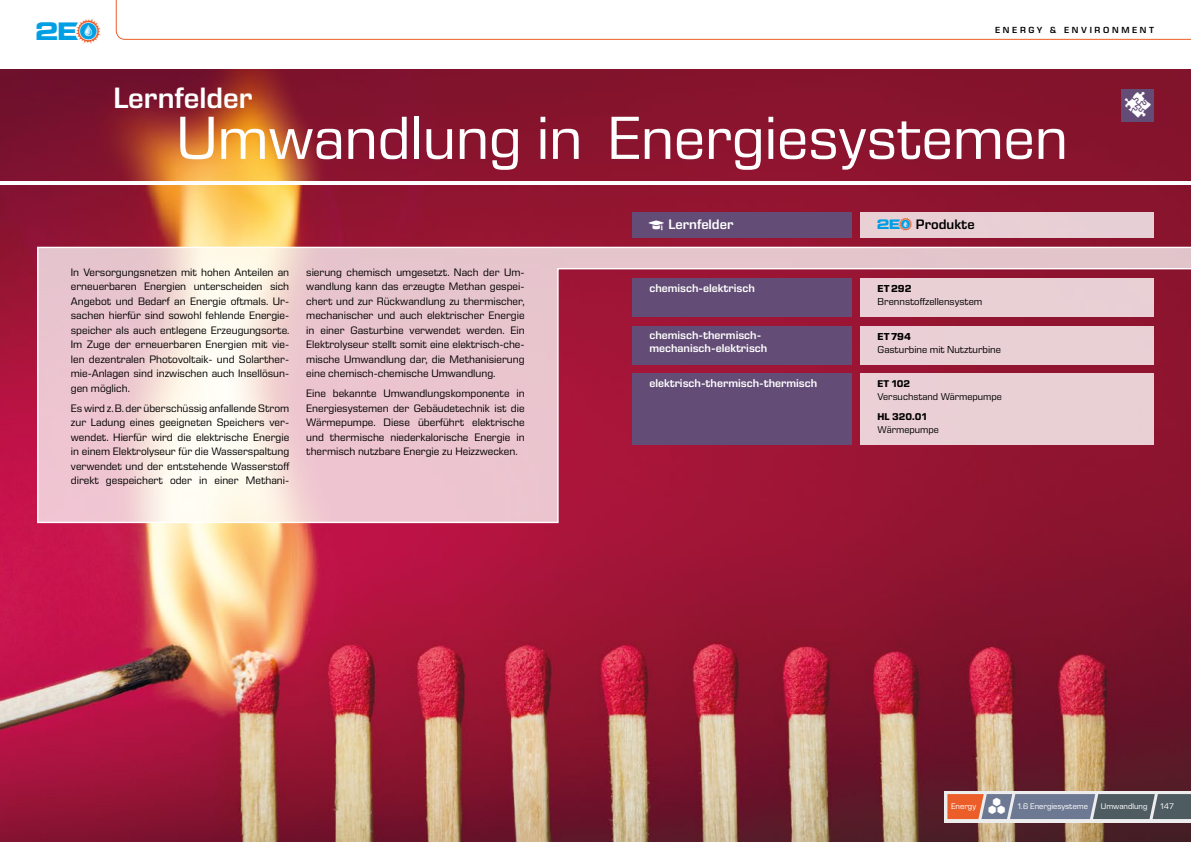
<style>
.page{position:relative;width:1191px;height:842px;background:#fff}
.page>*{position:absolute;margin:0;border:0;box-sizing:border-box;transform-origin:0 0}
.t1{font:62px "Eurostile Next LT Pro";letter-spacing:-.005em;color:#fff}
.t2{font:36.5px "gunt 2 E Symbol";color:#fff}
.t3{font:600 30px "Eurostile Next LT Pro";color:#fff}
.t4{font:600 14px "Eurostile Next LT Pro";color:#fff}
.t5{font:600 14px "Eurostile Next LT Pro";color:#000}
.t6{font:600 11.5px/13px "Eurostile Next LT Pro";color:#fff}
.t7{font:11px/14.5px "Eurostile Next LT Pro";color:#000;text-align:justify}
.t8{font:10.3px "Eurostile Next LT Pro";color:#000}
.t9{font:700 10.3px "Eurostile Next LT Pro";color:#000}
.t10{font:10px "Eurostile Next LT Pro";color:#000}
.t11{font:700 10px "Eurostile Next LT Pro";color:#000}
.t12{font:600 9px "Eurostile Next LT Pro";letter-spacing:.295em;color:#000}
.t13{font:8.3px "Eurostile Next LT Pro";color:#fff}
.s1{color:#bce4fa}
.s2{color:#009fe3}
</style>
<div class="page">
<img style="left:0;top:69px;width:1191px;height:111px">
<img style="left:0;top:186px;width:1191px;height:656px">
<div style="left:1121px;top:89px;width:33px;height:33px;background:#634d76"></div>
<div style="left:632px;top:213px;width:220px;height:25px;background:#634d76"></div>
<div style="left:860px;top:213px;width:294px;height:25px;background:#e8d0d5"></div>
<svg style="left:36px;top:246px;width:1155px;height:278px;background:#c990a0"></svg>
<div style="left:944px;top:791px;width:247px;height:31px;background:#ededed"></div>
<svg style="left:116px;top:0;width:1075px;height:40px"></svg>
<svg style="left:947px;top:794px;width:244px;height:25px;background:#797076"></svg>
<p class="t12" style="left:995px;top:25px;width:160px">ENERGY &amp; ENVIRONMENT</p>
<h3 class="t3" style="left:113px;top:81px;width:141px">Lernfelder</h3>
<h1 class="t1" style="left:176px;top:104px;width:893px">Umwandlung in Energiesystemen</h1>
<p class="t7" style="left:71px;top:265px;width:220px">In Versorgungsnetzen mit hohen Anteilen an erneuerbaren Energien unterscheiden sich Angebot und Bedarf an Energie oftmals. Ur&shy;sachen hierfür sind sowohl fehlende Energie&shy;speicher als auch entlegene Erzeugungsorte.<br>Im Zuge der erneuerbaren Energien mit vie&shy;len dezentralen Photovoltaik- und Solarther&shy;mie-Anlagen sind inzwischen auch Insellösun&shy;gen möglich.</p>
<p class="t7" style="left:71px;top:401px;width:220px">Es wird z.B. der überschüssig anfallende Strom zur Ladung eines geeigneten Speichers ver&shy;wendet. Hierfür wird die elektrische Energie in einem Elektrolyseur für die Wasserspaltung verwendet und der entstehende Wasserstoff direkt gespeichert oder in einer Methani-</p>
<p class="t7" style="left:306px;top:265px;width:220px">sierung chemisch umgesetzt. Nach der Um&shy;wandlung kann das erzeugte Methan gespei&shy;chert und zur Rückwandlung zu thermischer, mechanischer und auch elektrischer Energie in einer Gasturbine verwendet werden. Ein Elektrolyseur stellt somit eine elektrisch-che&shy;mische Umwandlung dar, die Methanisierung eine chemisch-chemische Umwandlung.</p>
<p class="t7" style="left:306px;top:386px;width:220px">Eine bekannte Umwandlungskomponente in Energiesystemen der Gebäudetechnik ist die Wärmepumpe. Diese überführt elektrische und thermische niederkalorische Energie in thermisch nutzbare Energie zu Heizzwecken.</p>
<p class="t4" style="left:668px;top:217px;width:66px">Lernfelder</p>
<p class="t6" style="left:649px;top:282px;width:107px">chemisch-elektrisch</p>
<p class="t6" style="left:649px;top:329px;width:119px">chemisch-thermisch&shy;mechanisch-elektrisch</p>
<p class="t6" style="left:649px;top:377px;width:169px">elektrisch-thermisch-thermisch</p>
<p class="t5" style="left:901px;top:217px;width:75px"><span class="s1">✓</span><span class="s2">✔</span> Produkte</p>
<p class="t9" style="left:877px;top:283px;width:35px">ET 292</p>
<p class="t8" style="left:877px;top:296px;width:106px">Brennstoffzellensystem</p>
<p class="t9" style="left:877px;top:331px;width:35px">ET 794</p>
<p class="t8" style="left:877px;top:344px;width:125px">Gasturbine mit Nutzturbine</p>
<p class="t11" style="left:877px;top:378px;width:34px">ET 102</p>
<p class="t10" style="left:877px;top:391px;width:126px">Versuchstand Wärmepumpe</p>
<p class="t11" style="left:877px;top:411px;width:51px">HL 320.01</p>
<p class="t10" style="left:877px;top:424px;width:63px">Wärmepumpe</p>
<h2 class="t2" style="left:1122px;top:86px;width:32px">●</h2>
<p class="t13" style="left:951px;top:801px;width:27px">Energy</p>
<p class="t13" style="left:1018px;top:801px;width:72px">1.6 Energiesysteme</p>
<p class="t13" style="left:1100px;top:801px;width:48px">Umwandlung</p>
<p class="t13" style="left:1160px;top:801px;width:15px">147</p>
</div>
